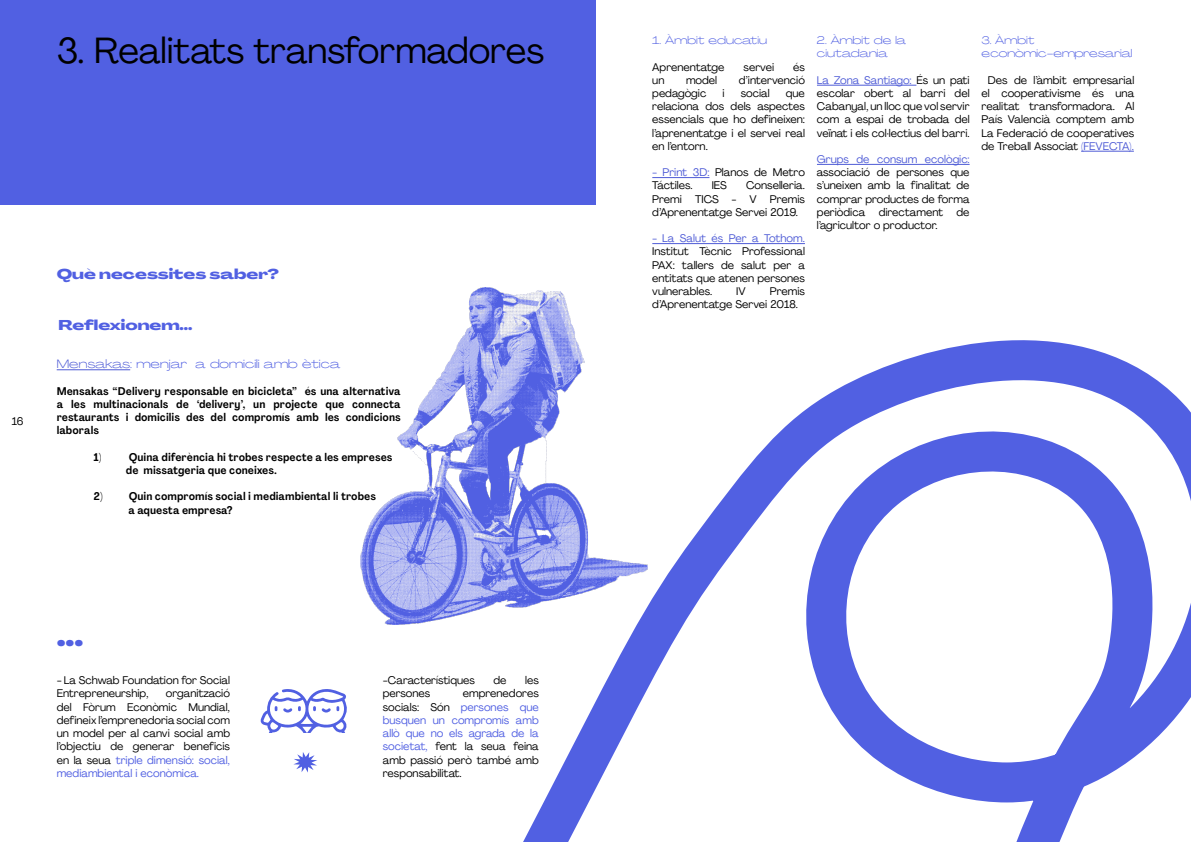
<style>
.page{position:relative;width:1191px;height:842px;background:#fff}
.page>*{position:absolute;margin:0;border:0;box-sizing:border-box;transform-origin:0 0}
.t1{font:36px "Agrandir";color:#000}
.t2{font:800 29px "Agrandir Grand";color:#5160e2}
.t3{font:800 14px "Agrandir Grand";color:#5160e2}
.t4{font:300 12px "Agrandir Grand";color:#5160e2}
.t5{font:11px/13.2px "Agrandir";color:#000;text-align:justify}
.t6{font:700 11px/13.2px "Agrandir Text";color:#000}
.t7{font:300 11px/13.2px "Agrandir Grand";color:#5160e2}
.t8{font:11px "Agrandir";color:#4f5cd6}
.s1{color:#4f5cd6}
.s2{color:#5160e2}
</style>
<div class="page">
<img style="left:360px;top:434px;width:42px;height:190px">
<div style="left:0;top:0;width:595px;height:204px;background:#5160e2"></div>
<hr style="left:57px;top:370px;width:73px;height:1px;background:#4f5cd6">
<svg style="left:260px;top:689px;width:87px;height:83px"></svg>
<svg style="left:402px;top:287px;width:789px;height:555px"></svg>
<hr style="left:652px;top:177px;width:57px;height:1px;background:#4f5cd6">
<hr style="left:652px;top:243px;width:153px;height:1px;background:#4f5cd6">
<hr style="left:817px;top:85px;width:99px;height:1px;background:#4f5cd6">
<hr style="left:817px;top:164px;width:152px;height:1px;background:#4f5cd6">
<hr style="left:1081px;top:151px;width:52px;height:1px;background:#4f5cd6">
<p class="t5" style="left:12px;top:414px;width:13px">16</p>
<h1 class="t1" style="left:57px;top:28px;width:489px">3. Realitats transformadores</h1>
<p class="t7" style="left:652px;top:34px;width:116px">1. Àmbit educatiu</p>
<p class="t5" style="left:652px;top:60px;width:74px">Aprenentatge</p>
<p class="t5" style="left:743px;top:60px;width:32px">servei</p>
<p class="t5" style="left:793px;top:60px;width:13px">és</p>
<p class="t5" style="left:652px;top:73px;width:14px">un</p>
<p class="t5" style="left:686px;top:73px;width:33px">model</p>
<p class="t5" style="left:739px;top:73px;width:68px">d’intervenció</p>
<p class="t5" style="left:652px;top:86px;width:55px">pedagògic</p>
<p class="t5" style="left:722px;top:86px;width:4px">i</p>
<p class="t5" style="left:740px;top:86px;width:30px">social</p>
<p class="t5" style="left:652px;top:86px;width:154px;text-indent:134px">que relaciona dos dels aspectes essencials que ho defineixen: l’aprenentatge i el servei real en l’entorn.</p>
<p class="t5" style="left:652px;top:166px;width:154px"><span class="s1">- Print 3D:</span> Planos de Metro<br>Táctiles.</p>
<p class="t5" style="left:652px;top:179px;width:154px;text-indent:94px">Conselleria.<br>Premi TICS - V Premis d’Aprenentatge Servei 2019.</p>
<p class="t8" style="left:652px;top:232px;width:154px">- La Salut és Per a Tothom.</p>
<p class="t5" style="left:652px;top:245px;width:154px">Institut Tècnic Professional PAX: tallers de salut per a entitats que atenen persones vulnerables.</p>
<p class="t5" style="left:711px;top:179px;width:17px">IES</p>
<p class="t3" style="left:57px;top:265px;width:224px">Què necessites saber?</p>
<p class="t5" style="left:652px;top:284px;width:154px;text-indent:117px">Premis d’Aprenentatge Servei 2018.</p>
<p class="t5" style="left:736px;top:284px;width:11px">IV</p>
<p class="t3" style="left:58px;top:316px;width:135px">Reflexionem...</p>
<p class="t4" style="left:57px;top:357px;width:285px"><span class="s1">Mensakas</span>: menjar a domicili amb ètica</p>
<p class="t6" style="left:57px;top:384px;width:345px;text-align:justify">Mensakas “Delivery responsable en bicicleta” és una alternativa a les multinacionals de ‘delivery’, un projecte que connecta restaurants i domicilis des del compromís amb les condicions laborals</p>
<p class="t6" style="left:94px;top:450px;width:10px">1)</p>
<p class="t6" style="left:126px;top:450px;width:268px">Quina diferència hi trobes respecte a les empreses de missatgeria que coneixes.</p>
<p class="t6" style="left:128px;top:490px;width:249px;text-indent:-35px">2) Quin compromís social i mediambiental li trobes a aquesta empresa?</p>
<p class="t7" style="left:817px;top:34px;width:91px">2. Àmbit de la ciutadania</p>
<p class="t5" style="left:817px;top:73px;width:154px"><span class="s1">La Zona Santiago:</span> És un pati escolar obert al barri del Cabanyal, un lloc que vol servir com a espai de trobada del veïnat i els col·lectius del barri.</p>
<p class="t8" style="left:817px;top:152px;width:154px">Grups de consum ecològic:</p>
<p class="t5" style="left:817px;top:166px;width:154px">associació de persones que s’uneixen amb la finalitat de comprar productes de forma periòdica directament de l’agricultor o productor.</p>
<p class="t7" style="left:981px;top:34px;width:152px">3. Àmbit econòmic-empresarial</p>
<p class="t5" style="left:981px;top:73px;width:154px;text-align:center">Des de l’àmbit empresarial el cooperativisme és una realitat transformadora. Al<br>País Valencià comptem amb<br>La Federació de cooperatives de Treball Associat <span class="s1">(FEVECTA).</span></p>
<h2 class="t2" style="left:57px;top:617px;width:28px">...</h2>
<p class="t5" style="left:57px;top:674px;width:175px">- La Schwab Foundation for Social<br>Entrepreneurship,</p>
<p class="t5" style="left:57px;top:687px;width:175px;text-indent:109px">organització del Fòrum Econòmic Mundial, defineix l’emprenedoria social com un model per al canvi social amb l’objectiu de generar beneficis en la seua <span class="s2">triple dimensió: social, mediambiental i econòmica.</span></p>
<p class="t5" style="left:383px;top:674px;width:94px">-Característiques</p>
<p class="t5" style="left:493px;top:674px;width:15px">de</p>
<p class="t5" style="left:525px;top:674px;width:15px">les</p>
<p class="t5" style="left:383px;top:687px;width:49px">persones</p>
<p class="t5" style="left:383px;top:687px;width:157px;text-indent:80px">emprenedores socials: Són <span class="s2">persones que busquen un compromís amb allò que no els agrada de la societat,</span> fent la seua feina amb passió però també amb responsabilitat.</p>
</div>
